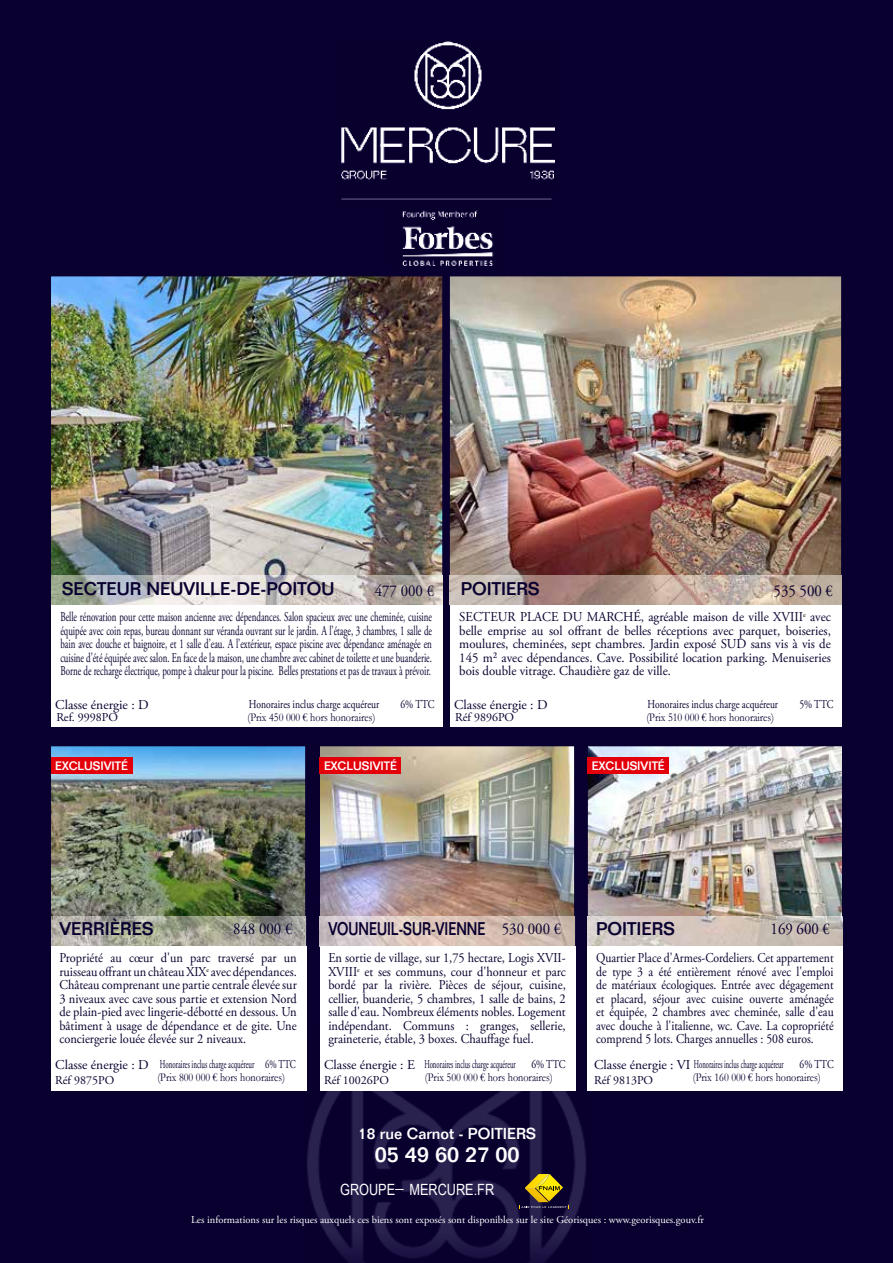
<style>
.page{position:relative;width:893px;height:1263px;background:#09002f}
.page>*{position:absolute;margin:0;border:0;box-sizing:border-box;transform-origin:0 0}
.t1{font:500 21.75px "Folio Std";color:#fff}
.t2{font:500 18px "Folio Std";color:#09002f}
.t3{font:500 18px "Folio Std";color:#09002f;scale:.77 1}
.t4{font:16.5px "Adobe Garamond Pro";color:#09002f;scale:.9 1}
.t5{font:500 15.6px "Folio Std";color:#fff}
.t6{font:15.45px "Arial Narrow";color:#fff}
.t7{font:13.5px/13.5px "Adobe Garamond Pro";color:#09002f;text-align:justify;scale:.92 1}
.t8{font:13.5px/13.5px "Adobe Garamond Pro";color:#09002f;text-align:justify;scale:.66 1}
.t9{font:13.5px/13.5px "Adobe Garamond Pro";color:#09002f;text-align:justify;scale:.87 1}
.t10{font:13.5px/13.5px "Adobe Garamond Pro";color:#09002f;text-align:justify;scale:.95 1}
.t11{font:13.5px "Adobe Garamond Pro";color:#09002f}
.t12{font:12px "Garamond";color:#09002f;scale:.85 1}
.t13{font:12px "Adobe Garamond Pro";color:#09002f;scale:.8 1}
.t14{font:12px "Adobe Garamond Pro";color:#09002f}
.t15{font:500 12px "Folio Std";color:#fff}
.t16{font:12px "Adobe Garamond Pro";color:#09002f;scale:.58 1}
.t17{font:12px "Adobe Garamond Pro";color:#09002f;scale:.56 1}
.t18{font:12px "Adobe Garamond Pro";color:#09002f;scale:.55 1}
.t19{font:12px "Adobe Garamond Pro";color:#09002f;scale:.72 1}
.t20{font:10.5px "Adobe Garamond Pro";color:#fff}
.s1{font-family:"Adobe Garamond Pro";font-weight:400;font-size:16.5px}
</style>
<div class="page">
<img style="left:306px;top:1024px;width:280px;height:239px">
<img style="left:51px;top:746px;width:254px;height:171px">
<img style="left:320px;top:746px;width:254px;height:171px">
<img style="left:51px;top:276px;width:391px;height:299px">
<img style="left:450px;top:276px;width:391px;height:299px">
<svg style="left:519px;top:1174px;width:50px;height:34px"></svg>
<img style="left:342px;top:41px;width:212px;height:139px">
<img style="left:341px;top:198px;width:211px;height:2px">
<img style="left:402px;top:210px;width:92px;height:55px">
<div style="left:51px;top:757px;width:81px;height:16px;background:#e3000b"></div>
<div style="left:320px;top:757px;width:81px;height:16px;background:#e3000b"></div>
<img style="left:51px;top:575px;width:391px;height:30px">
<img style="left:51px;top:917px;width:254px;height:29px">
<img style="left:320px;top:917px;width:254px;height:29px">
<img style="left:450px;top:575px;width:391px;height:30px">
<div style="left:51px;top:605px;width:391px;height:121px;background:#fff"></div>
<div style="left:450px;top:605px;width:391px;height:121px;background:#fff"></div>
<div style="left:51px;top:946px;width:255px;height:144px;background:#fff"></div>
<div style="left:320px;top:946px;width:255px;height:144px;background:#fff"></div>
<img style="left:588px;top:746px;width:254px;height:171px">
<div style="left:588px;top:757px;width:81px;height:16px;background:#e3000b"></div>
<img style="left:588px;top:917px;width:254px;height:29px">
<div style="left:588px;top:946px;width:255px;height:144px;background:#fff"></div>
<h2 class="t2" style="left:62px;top:578px;width:274px">SECTEUR NEUVILLE-DE-POITOU</h2>
<p class="t4" style="left:375px;top:580px;width:67px">477 000 €</p>
<h2 class="t2" style="left:461px;top:578px;width:80px">POITIERS</h2>
<p class="t4" style="left:774px;top:580px;width:68px">535 500 €</p>
<p class="t8" style="left:60px;top:610px;width:565px">Belle rénovation pour cette maison ancienne avec dépendances. Salon spacieux avec une cheminée, cuisine équipée avec coin repas, bureau donnant sur véranda ouvrant sur le jardin. A l’étage, 3 chambres, 1 salle de bain avec douche et baignoire, et 1 salle d’eau. A l’extérieur, espace piscine avec dépendance aménagée en cuisine d’été équipée avec salon. En face de la maison, une chambre avec cabinet de toilette et une buanderie.<br>Borne de recharge électrique, pompe à chaleur pour la piscine. Belles prestations et pas de travaux à prévoir.</p>
<p class="t10" style="left:459px;top:610px;width:393px">SECTEUR PLACE DU MARCHÉ, agréable maison de ville XVIII<sup>e</sup> avec belle emprise au sol offrant de belles réceptions avec parquet, boiseries, moulures, cheminées, sept chambres. Jardin exposé SUD sans vis à vis de 145 m² avec dépendances. Cave. Possibilité location parking. Menuiseries bois double vitrage. Chaudière gaz de ville.</p>
<p class="t11" style="left:55px;top:696px;width:95px">Classe énergie : D</p>
<p class="t11" style="left:454px;top:696px;width:95px">Classe énergie : D</p>
<p class="t13" style="left:249px;top:697px;width:165px">Honoraires inclus charge acquéreur</p>
<p class="t13" style="left:400px;top:697px;width:44px">6% TTC</p>
<p class="t13" style="left:648px;top:697px;width:165px">Honoraires inclus charge acquéreur</p>
<p class="t13" style="left:799px;top:697px;width:44px">5% TTC</p>
<p class="t14" style="left:56px;top:710px;width:63px">Ref. 9998PO</p>
<p class="t14" style="left:455px;top:710px;width:60px">Réf 9896PO</p>
<p class="t12" style="left:247px;top:710px;width:152px">(Prix 450 000 € hors honoraires)</p>
<p class="t12" style="left:646px;top:710px;width:152px">(Prix 510 000 € hors honoraires)</p>
<p class="t15" style="left:55px;top:758px;width:74px">EXCLUSIVITÉ</p>
<p class="t15" style="left:324px;top:758px;width:74px">EXCLUSIVITÉ</p>
<p class="t15" style="left:592px;top:758px;width:74px">EXCLUSIVITÉ</p>
<h2 class="t2" style="left:59px;top:918px;width:95px">VERRIÈRES</h2>
<p class="t4" style="left:233px;top:919px;width:67px">848 000 €</p>
<h2 class="t3" style="left:328px;top:918px;width:304px">VOUNEUIL-SUR-VIENNE <span class="s1">530 000 €</span></h2>
<p class="t7" style="left:59px;top:952px;width:260px">Propriété au cœur d'un parc traversé par un ruisseau offrant un château XIX<sup>e</sup> avec dépendances.<br>Château comprenant une partie centrale élevée sur 3 niveaux avec cave sous partie et extension Nord de plain-pied avec lingerie-débotté en dessous. Un bâtiment à usage de dépendance et de gite. Une conciergerie louée élevée sur 2 niveaux.</p>
<p class="t7" style="left:328px;top:952px;width:260px">En sortie de village, sur 1,75 hectare, Logis XVII-XVIII<sup>e</sup> et ses communs, cour d'honneur et parc bordé par la rivière. Pièces de séjour, cuisine, cellier, buanderie, 5 chambres, 1 salle de bains, 2 salle d'eau. Nombreux éléments nobles. Logement indépendant. Communs : granges, sellerie, graineterie, étable, 3 boxes. Chauffage fuel.</p>
<p class="t14" style="left:55px;top:1073px;width:60px">Réf 9875PO</p>
<p class="t14" style="left:324px;top:1073px;width:66px">Réf 10026PO</p>
<h2 class="t2" style="left:596px;top:918px;width:80px">POITIERS</h2>
<p class="t9" style="left:596px;top:952px;width:274px">Quartier Place d'Armes-Cordeliers. Cet appartement de type 3 a été entièrement rénové avec l'emploi de matériaux écologiques. Entrée avec dégagement et placard, séjour avec cuisine ouverte aménagée et équipée, 2 chambres avec cheminée, salle d'eau avec douche à l'italienne, wc. Cave. La copropriété comprend 5 lots. Charges annuelles : 508 euros.</p>
<p class="t14" style="left:594px;top:1073px;width:60px">Réf 9813PO</p>
<p class="t4" style="left:771px;top:919px;width:68px">169 600 €</p>
<p class="t11" style="left:55px;top:1056px;width:95px">Classe énergie : D</p>
<p class="t11" style="left:324px;top:1056px;width:92px">Classe énergie : E</p>
<p class="t12" style="left:157px;top:1070px;width:152px">(Prix 800 000 € hors honoraires)</p>
<p class="t12" style="left:425px;top:1070px;width:152px">(Prix 500 000 € hors honoraires)</p>
<p class="t11" style="left:594px;top:1056px;width:98px">Classe énergie : VI</p>
<p class="t19" style="left:265px;top:1057px;width:44px">6% TTC</p>
<p class="t13" style="left:531px;top:1057px;width:44px">6% TTC</p>
<p class="t18" style="left:694px;top:1057px;width:165px">Honoraires inclus charge acquéreur</p>
<p class="t13" style="left:800px;top:1057px;width:44px">6% TTC</p>
<p class="t16" style="left:160px;top:1057px;width:165px">Honoraires inclus charge acquéreur</p>
<p class="t17" style="left:424px;top:1057px;width:165px">Honoraires inclus charge acquéreur</p>
<p class="t12" style="left:693px;top:1070px;width:152px">(Prix 160 000 € hors honoraires)</p>
<p class="t5" style="left:358px;top:1124px;width:179px">18 rue Carnot - POITIERS</p>
<h1 class="t1" style="left:375px;top:1141px;width:146px">05 49 60 27 00</h1>
<p class="t6" style="left:340px;top:1178px;width:156px">GROUPE MERCURE.FR</p>
<p class="t20" style="left:191px;top:1213px;width:514px">Les informations sur les risques auxquels ces biens sont exposés sont disponibles sur le site Géorisques : www.georisques.gouv.fr</p>
</div>
